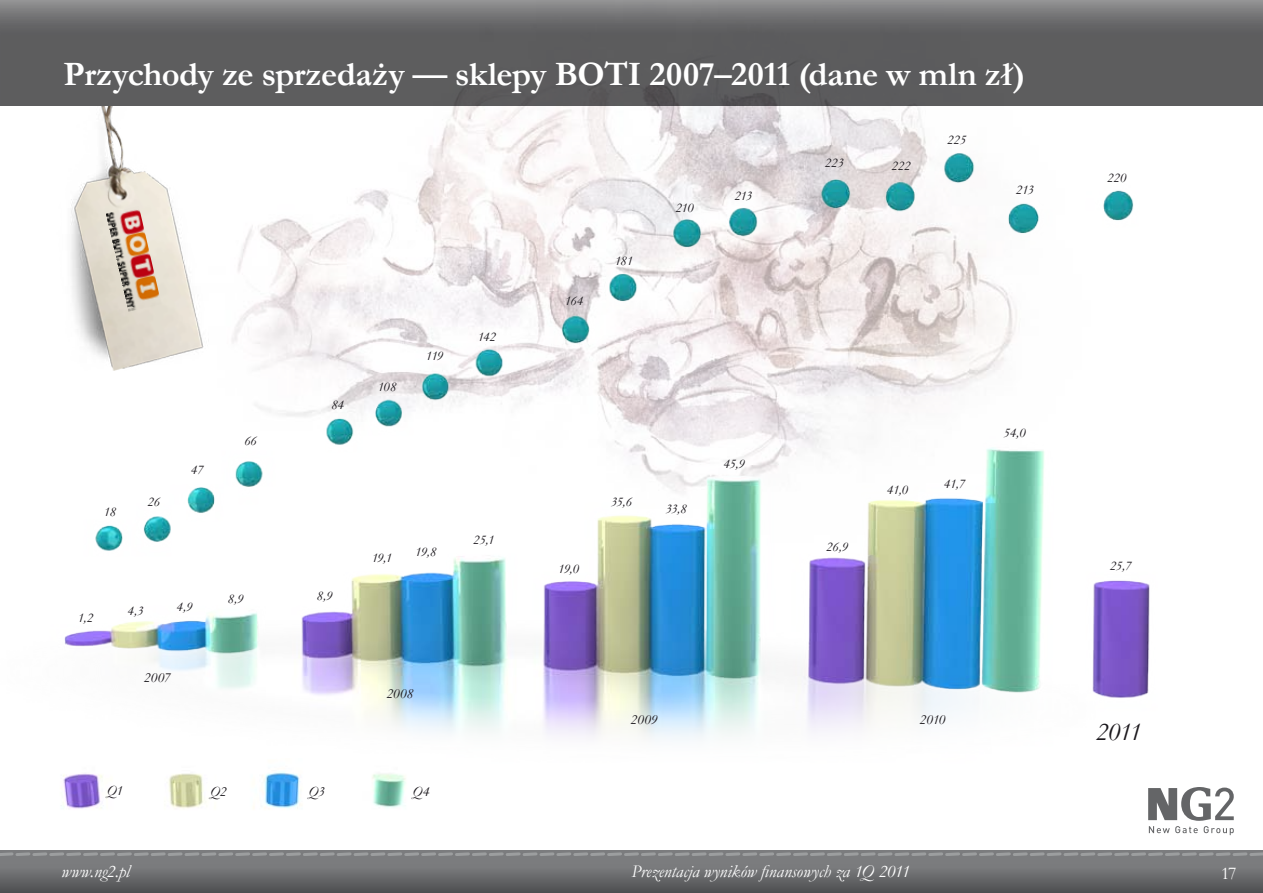
<style>
.page{position:relative;width:1263px;height:893px;background:#fff}
.page>*{position:absolute;margin:0;border:0;box-sizing:border-box;transform-origin:0 0}
.t1{font:700 34.5px "Garamond";letter-spacing:-.01em;color:#fff}
.t2{font:italic 26.1px "Garamond";color:#1a171c}
.t3{font:italic 18px "Garamond";letter-spacing:-.005em;color:#fff}
.t4{font:18px "Garamond";color:#fff}
.t5{font:italic 14.1px "Garamond";letter-spacing:.01em;color:#1a171c}
.t6{font:italic 13.5px "Garamond";letter-spacing:-.015em;color:#1a171c}
</style>
<div class="page">
<img style="left:61px;top:106px;width:1089px;height:703px">
<div style="left:0;top:850px;width:1263px;height:43px;background:#7b7c7e"></div>
<svg style="left:0;top:0;width:1263px;height:106px;background:#636365"></svg>
<svg style="left:0;top:873px;width:1263px;height:20px;fill:#5e5f61"></svg>
<svg style="left:0;top:852px;width:1263px;height:4px"></svg>
<svg style="left:1148px;top:787px;width:86px;height:48px"></svg>
<h1 class="t1" style="left:64px;top:51px;width:963px">Przychody ze sprzedaży — sklepy BOTI 2007–2011 (dane w mln zł)</h1>
<p class="t6" style="left:104px;top:503px;width:14px">18</p>
<p class="t6" style="left:148px;top:492px;width:14px">26</p>
<p class="t6" style="left:191px;top:461px;width:14px">47</p>
<p class="t6" style="left:244px;top:431px;width:14px">66</p>
<p class="t6" style="left:78px;top:608px;width:17px">1,2</p>
<p class="t6" style="left:128px;top:602px;width:17px">4,3</p>
<p class="t6" style="left:177px;top:598px;width:17px">4,9</p>
<p class="t5" style="left:144px;top:668px;width:28px">2007</p>
<p class="t6" style="left:228px;top:590px;width:17px">8,9</p>
<p class="t6" style="left:332px;top:396px;width:14px">84</p>
<p class="t6" style="left:378px;top:377px;width:20px">108</p>
<p class="t6" style="left:426px;top:347px;width:19px">119</p>
<p class="t6" style="left:478px;top:327px;width:20px">142</p>
<p class="t6" style="left:317px;top:587px;width:17px">8,9</p>
<p class="t6" style="left:372px;top:549px;width:22px">19,1</p>
<p class="t6" style="left:415px;top:543px;width:23px">19,8</p>
<p class="t6" style="left:473px;top:531px;width:23px">25,1</p>
<p class="t5" style="left:386px;top:684px;width:29px">2008</p>
<p class="t5" style="left:107px;top:781px;width:18px">q1</p>
<p class="t5" style="left:210px;top:782px;width:18px">q2</p>
<p class="t5" style="left:309px;top:782px;width:17px">q3</p>
<p class="t5" style="left:413px;top:782px;width:18px">q4</p>
<p class="t6" style="left:565px;top:292px;width:20px">164</p>
<p class="t6" style="left:615px;top:251px;width:20px">181</p>
<p class="t6" style="left:675px;top:198px;width:20px">210</p>
<p class="t6" style="left:734px;top:186px;width:19px">213</p>
<p class="t6" style="left:558px;top:559px;width:22px">19,0</p>
<p class="t6" style="left:611px;top:492px;width:23px">35,6</p>
<p class="t6" style="left:665px;top:500px;width:23px">33,8</p>
<p class="t6" style="left:724px;top:455px;width:23px">45,9</p>
<p class="t5" style="left:631px;top:710px;width:29px">2009</p>
<p class="t6" style="left:825px;top:153px;width:20px">223</p>
<p class="t6" style="left:891px;top:157px;width:20px">222</p>
<p class="t6" style="left:947px;top:131px;width:20px">225</p>
<p class="t6" style="left:1016px;top:180px;width:19px">213</p>
<p class="t6" style="left:1107px;top:169px;width:21px">220</p>
<p class="t6" style="left:826px;top:538px;width:23px">26,9</p>
<p class="t6" style="left:887px;top:480px;width:23px">41,0</p>
<p class="t6" style="left:944px;top:474px;width:22px">41,7</p>
<p class="t6" style="left:1003px;top:424px;width:24px">54,0</p>
<p class="t5" style="left:920px;top:710px;width:27px">2010</p>
<p class="t6" style="left:1110px;top:556px;width:23px">25,7</p>
<h2 class="t2" style="left:1096px;top:714px;width:47px">2011</h2>
<h3 class="t3" style="left:62px;top:859px;width:70px">www.ng2.pl</h3>
<h3 class="t3" style="left:631px;top:859px;width:280px">Prezentacja wyników finansowych za 1Q 2011</h3>
<h3 class="t4" style="left:1221px;top:861px;width:17px">17</h3>
</div>
